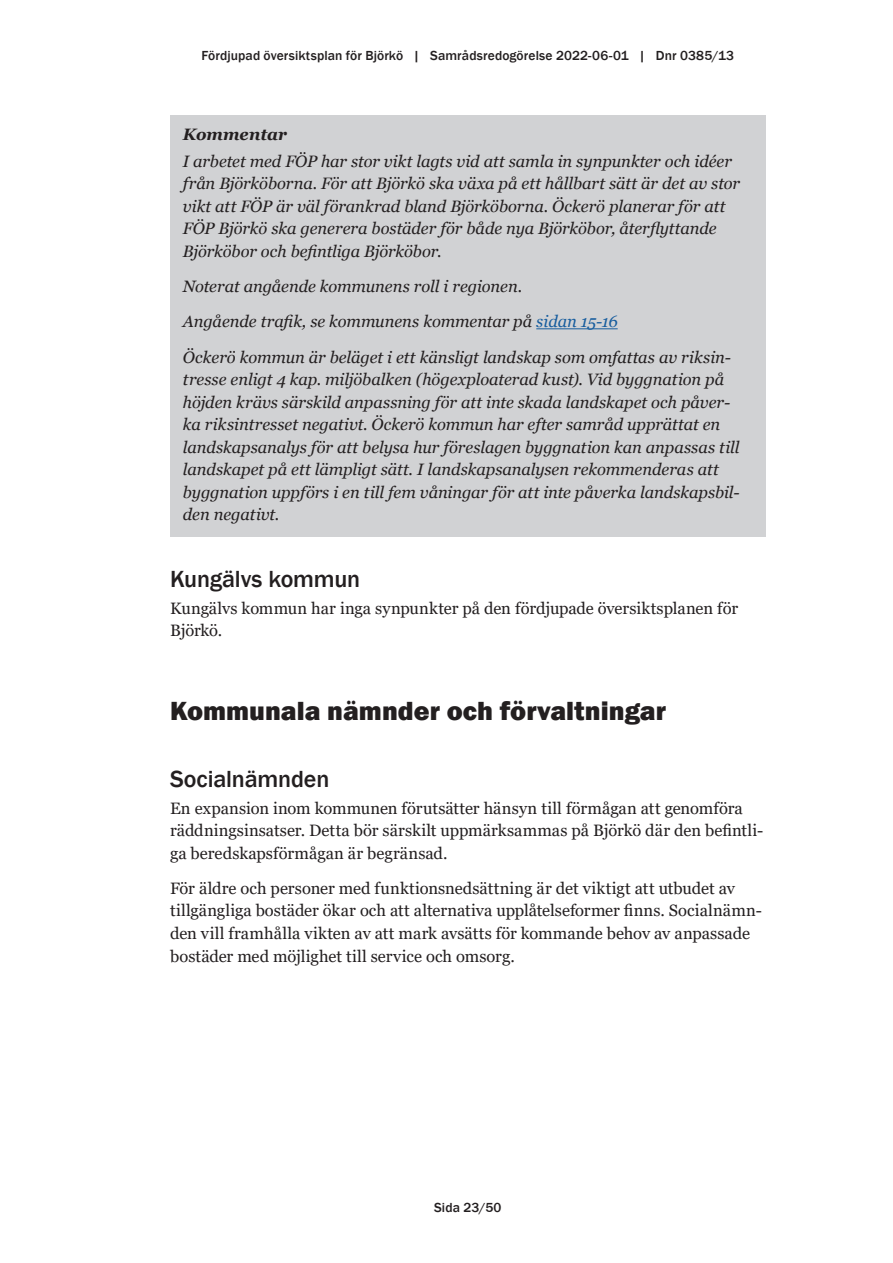
<style>
.page{position:relative;width:893px;height:1263px;background:#fff}
.page>*{position:absolute;margin:0;border:0;box-sizing:border-box;transform-origin:0 0}
.Avsnitt{font:800 27px "Franklin Gothic";color:#231f20}
.Rubrik{font:500 24px "Franklin Gothic";letter-spacing:-.01em;color:#231f20}
.Kommentar_brödtext{font:italic 16.5px/22.5px "Georgia";letter-spacing:-.005em;color:#231f20}
.Brödtext{font:16.5px/22.5px "Georgia";color:#231f20}
.Kommentar_rubrik{font:italic 700 16.5px "Georgia";color:#231f20}
.t1{font:500 13.5px "Franklin Gothic";letter-spacing:.01em;color:#231f20}
.s1{color:#175d9e}
</style>
<div class="page">
<div style="left:170px;top:115px;width:595px;height:41px;background:#d1d2d4"></div>
<div style="left:170px;top:142px;width:595px;height:131px;background:#d1d2d4"></div>
<div style="left:170px;top:267px;width:595px;height:41px;background:#d1d2d4"></div>
<div style="left:170px;top:302px;width:595px;height:42px;background:#d1d2d4"></div>
<hr style="left:536px;top:328px;width:82px;height:1px;background:#175d9e">
<div style="left:170px;top:337px;width:595px;height:199px;background:#d1d2d4"></div>
<p class="t1" style="left:201px;top:48px;width:534px">Fördjupad översiktsplan för Björkö | Samrådsredogörelse 2022-06-01 | Dnr 0385/13</p>
<p class="Kommentar_rubrik" style="left:183px;top:124px;width:106px">Kommentar</p>
<p class="Kommentar_brödtext" style="left:183px;top:150px;width:559px">I arbetet med FÖP har stor vikt lagts vid att samla in synpunkter och idéer från Björköborna. För att Björkö ska växa på ett hållbart sätt är det av stor vikt att FÖP är väl förankrad bland Björköborna. Öckerö planerar för att FÖP Björkö ska generera bostäder för både nya Björköbor, återflyttande Björköbor och befintliga Björköbor.</p>
<p class="Kommentar_brödtext" style="left:183px;top:275px;width:341px">Noterat angående kommunens roll i regionen.</p>
<p class="Kommentar_brödtext" style="left:183px;top:311px;width:436px">Angående trafik, se kommunens kommentar på <span class="s1">sidan 15-16</span></p>
<p class="Kommentar_brödtext" style="left:183px;top:346px;width:558px">Öckerö kommun är beläget i ett känsligt landskap som omfattas av riksin&shy;tresse enligt 4 kap. miljöbalken (högexploaterad kust). Vid byggnation på höjden krävs särskild anpassning för att inte skada landskapet och påver&shy;ka riksintresset negativt. Öckerö kommun har efter samråd upprättat en landskapsanalys för att belysa hur föreslagen byggnation kan anpassas till landskapet på ett lämpligt sätt. I landskapsanalysen rekommenderas att byggnation uppförs i en till fem våningar för att inte påverka landskapsbil&shy;den negativt.</p>
<p class="Rubrik" style="left:170px;top:564px;width:192px">Kungälvs kommun</p>
<p class="Brödtext" style="left:170px;top:597px;width:570px">Kungälvs kommun har inga synpunkter på den fördjupade översiktsplanen för<br>Björkö.</p>
<p class="Avsnitt" style="left:170px;top:693px;width:497px">Kommunala nämnder och förvaltningar</p>
<p class="Rubrik" style="left:170px;top:764px;width:161px">Socialnämnden</p>
<p class="Brödtext" style="left:170px;top:797px;width:595px">En expansion inom kommunen förutsätter hänsyn till förmågan att genomföra räddningsinsatser. Detta bör särskilt uppmärksammas på Björkö där den befintli&shy;ga beredskapsförmågan är begränsad.</p>
<p class="Brödtext" style="left:170px;top:877px;width:593px">För äldre och personer med funktionsnedsättning är det viktigt att utbudet av tillgängliga bostäder ökar och att alternativa upplåtelseformer finns. Socialnämn&shy;den vill framhålla vikten av att mark avsätts för kommande behov av anpassade bostäder med möjlighet till service och omsorg.</p>
<p class="t1" style="left:434px;top:1199px;width:69px">Sida 23/50</p>
</div>
